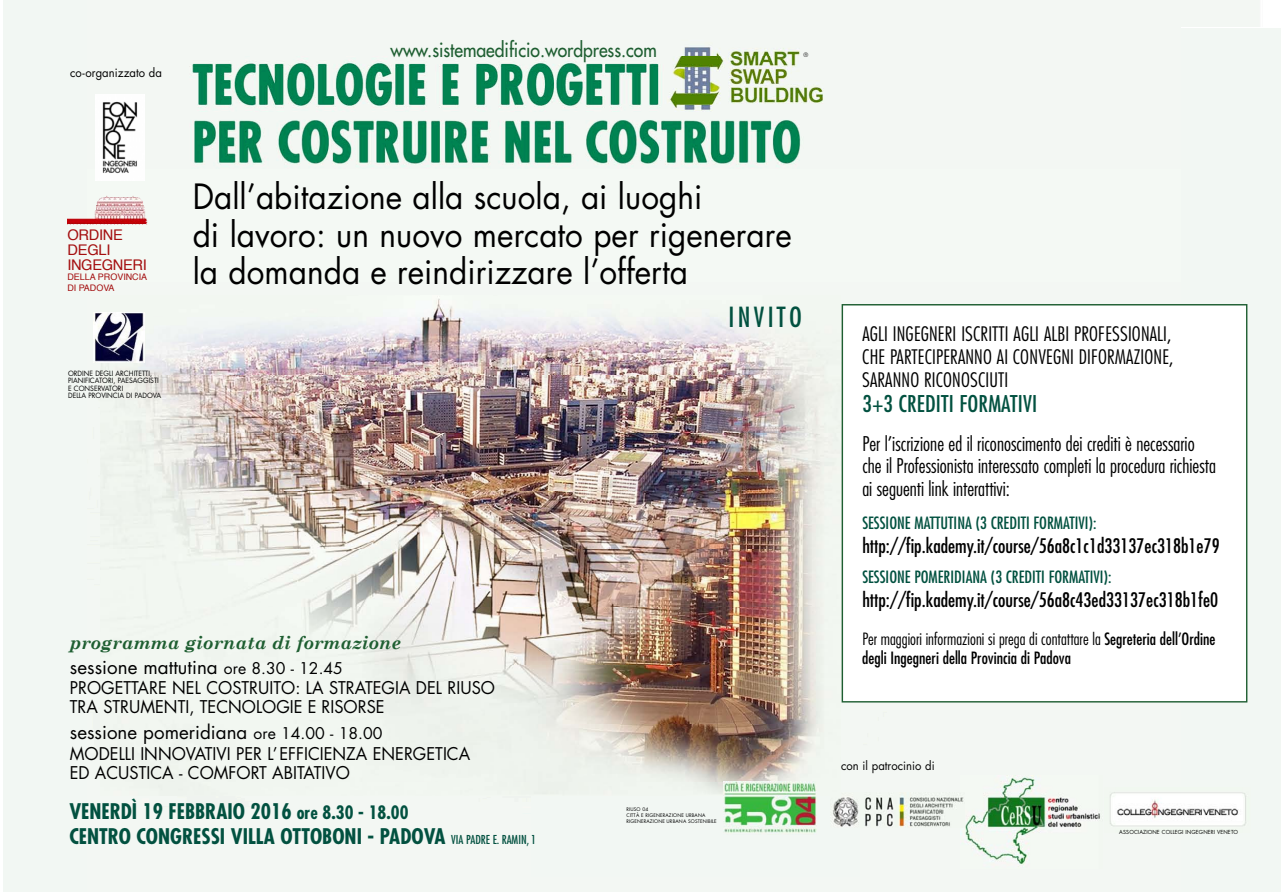
<style>
.page{position:relative;width:1281px;height:892px;background:#fff}
.page>*{position:absolute;margin:0;border:0;box-sizing:border-box;transform-origin:0 0}
.t1{font:33.9px/37.5px "Futura";color:#000;scale:.93 1}
.t2{font:condensed 27px "Futura";letter-spacing:.125em;color:#025140}
.t3{font:condensed 22.5px "Futura";letter-spacing:.005em;color:#025140}
.t4{font:700 condensed 21px/25.3px "Futura";color:#025140}
.t5{font:300 condensed 19.8px/22.5px "Futura";color:#000}
.t6{font:condensed 19.5px "Futura";color:#000}
.t7{font:300 condensed 19.5px/22.5px "Futura";letter-spacing:.01em;color:#000;text-align:justify}
.t8{font:19.5px "Futura";color:#1e5e31;scale:.9 1}
.t9{font:18.75px "Futura";color:#000}
.t10{font:italic 700 18px "Century Schoolbook";color:#1e5e31}
.t11{font:17.1px/19.5px "Futura";color:#000;scale:.96 1}
.t12{font:condensed 16.5px/19.5px "Futura";color:#000}
.t13{font:condensed 16.5px "Futura";color:#025140}
.t14{font:14.7px/15px "Helvetica";color:#a40f10}
.t15{font:12px "Futura";color:#000;scale:.94 1}
.t16{font:9px/10.8px "Helvetica";letter-spacing:-.005em;color:#a40f10}
.t17{font:7.05px/7.5px "Futura";color:#000;scale:.96 1}
.t18{font:300 6px "Futura";color:#000}
.t19{font:5.4px "Futura";letter-spacing:.02em;color:#000}
.t20{font:4.8px/6px "Futura";letter-spacing:.03em;color:#000}
.s1{font-size:15.75px}
.s2{font-size:18px}
.s3{font-weight:400;font-size:12px}
.s4{font-weight:300}
</style>
<div class="page">
<img style="left:87px;top:0;width:1173px;height:892px">
<div style="left:1181px;top:29px;width:100px;height:863px;background:#f2f7f3"></div>
<div style="left:531px;top:790px;width:328px;height:86px;background:#f2f7f3"></div>
<svg style="left:841px;top:304px;width:406px;height:398px"></svg>
<img style="left:67px;top:196px;width:80px;height:30px">
<img style="left:95px;top:95px;width:49px;height:85px">
<img style="left:960px;top:775px;width:143px;height:93px">
<img style="left:101px;top:295px;width:739px;height:500px">
<img style="left:723px;top:781px;width:93px;height:53px">
<img style="left:1104px;top:787px;width:146px;height:45px">
<img style="left:93px;top:312px;width:51px;height:50px">
<img style="left:830px;top:792px;width:134px;height:36px">
<p class="t15" style="left:70px;top:67px;width:99px">co-organizzato da</p>
<p class="t8" style="left:390px;top:40px;width:297px">www.sistemaedificio.wordpress.com</p>
<p class="t18" style="left:803px;top:52px;width:6px">®</p>
<p class="t14" style="left:67px;top:229px;width:81px">O R D IN E<br>D E G L I<br>IN G E G N E R I</p>
<p class="t16" style="left:67px;top:272px;width:81px">D E L L AP R O V IN C IA<br>D I PA D O VA</p>
<p class="t17" style="left:68px;top:370px;width:98px">ORDINE DEGLI ARCHITETTI,<br>PIANIFICATORI, PAESAGGISTI<br>E CONSERVATORI<br>DELLA PROVINCIA DI PADOVA</p>
<h1 class="t1" style="left:193px;top:181px;width:645px">Dall’abitazione alla scuola, ai luoghi<br>di lavoro: un nuovo mercato per rigenerare la domanda e reindirizzare l’offerta</h1>
<h2 class="t2" style="left:728px;top:305px;width:75px">INVITO</h2>
<p class="t10" style="left:70px;top:630px;width:332px">programma giornata di formazione</p>
<p class="t9" style="left:70px;top:658px;width:275px">sessione mattutina <span class="s1">ore 8.30 - 12.45</span></p>
<p class="t11" style="left:70px;top:679px;width:444px">PROGETTARE NEL COSTRUITO: LA STRATEGIA DEL RIUSO<br>TRA STRUMENTI, TECNOLOGIE E RISORSE</p>
<p class="t9" style="left:70px;top:723px;width:314px">sessione pomeridiana <span class="s1">ore 14.00 - 18.00</span></p>
<p class="t11" style="left:70px;top:745px;width:418px">MODELLI INNOVATIVI PER L’EFFICIENZA ENERGETICA<br>ED ACUSTICA - COMFORT ABITATIVO</p>
<p class="t4" style="left:69px;top:800px;width:468px">VENERDÌ 19 FEBBRAIO 2016 <span class="s2">ore 8.30 - 18.00<br></span>CENTRO CONGRESSI VILLA OTTOBONI - PADOVA <span class="s3">VIA PADRE E. RAMIN, 1</span></p>
<p class="t20" style="left:626px;top:806px;width:92px">RIUSO 04<br>CITTÀ E RIGENERAZIONE U R B A N A<br>R IG E N E R A Z IO N EU R B A N AS O S T E N IB ILE</p>
<p class="t7" style="left:862px;top:324px;width:313px">AGLI INGEGNERI ISCRITTI AGLI ALBI PROFESSIONALI, CHE PA RTECIPERANNO AI CONVEGNI DIFORMAZIONE, SARANNO RICONOSCIUTI</p>
<h3 class="t3" style="left:862px;top:393px;width:176px">3+3 CREDITI FORMATIVI</h3>
<p class="t5" style="left:862px;top:434px;width:355px">Per l’iscrizione ed il riconoscimento dei crediti è necessario che il Professionista interessato completi la procedura richiesta ai seguenti link interattivi:</p>
<p class="t13" style="left:862px;top:515px;width:236px">SESSIONE MATTUTINA (3 CREDITI FORMATIVI):</p>
<p class="t6" style="left:862px;top:537px;width:359px">http://fip.kademy.it/course/56a8c1c1d33137ec318b1e79</p>
<p class="t13" style="left:862px;top:569px;width:251px">SESSIONE POMERIDIANA (3 CREDITI FORMATIVI):</p>
<p class="t6" style="left:862px;top:591px;width:357px">http://fip.kademy.it/course/56a8c43ed33137ec318b1fe0</p>
<p class="t12" style="left:862px;top:630px;width:355px"><span class="s4">Per maggiori informazioni si prega di contattare la</span> Segreteria dell’Ordine degli Ingegneri della Provincia di Padova</p>
<p class="t15" style="left:841px;top:759px;width:101px">con il patrocinio di</p>
<p class="t19" style="left:1119px;top:829px;width:120px">ASSOCIAZIONE COLLEGI INGEGNERI VENETO</p>
</div>
